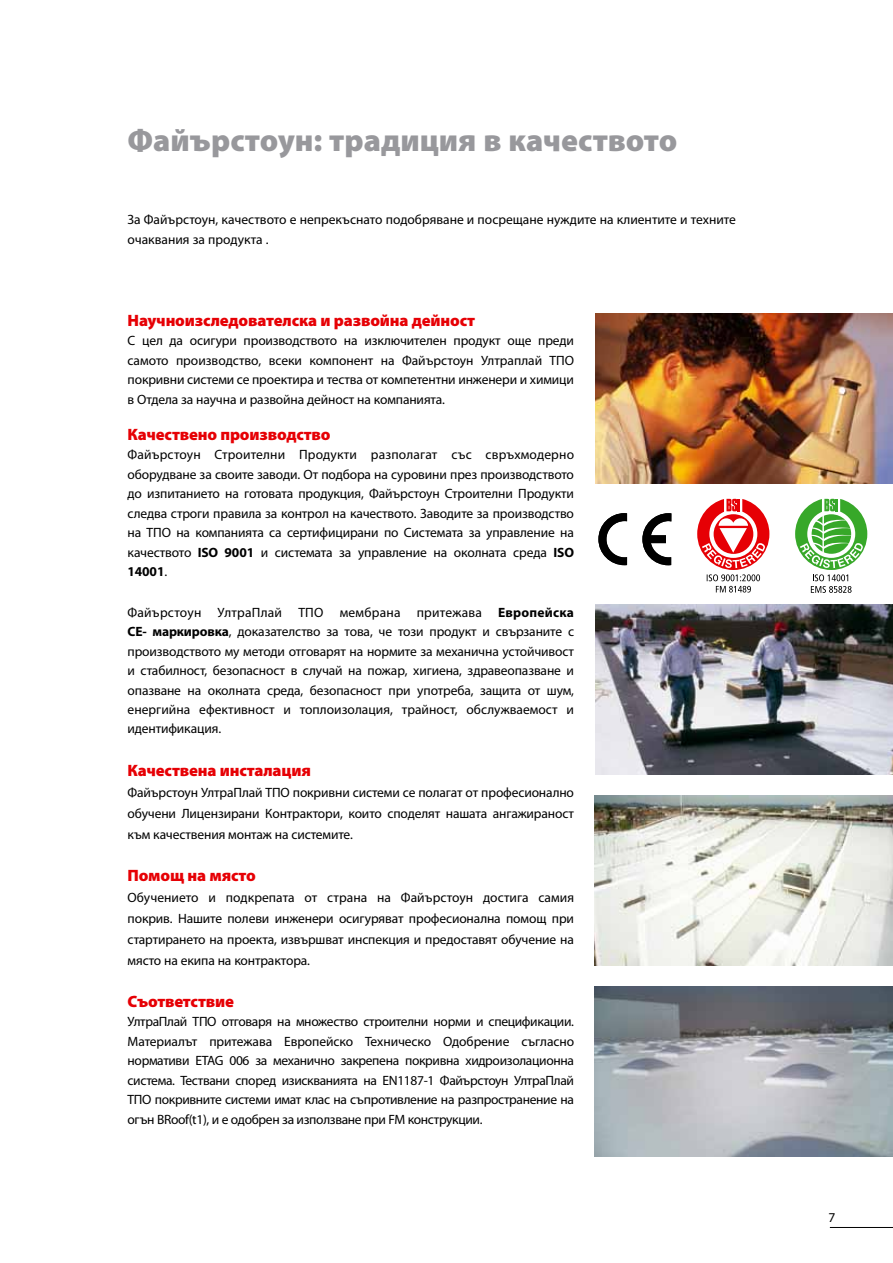
<style>
.page{position:relative;width:893px;height:1263px;background:#fff}
.page>*{position:absolute;margin:0;border:0;box-sizing:border-box;transform-origin:0 0}
.t1{font:900 31.5px "Myriad Pro";color:#98989c}
.t2{font:900 16.5px "Myriad Pro";letter-spacing:-.01em;color:#e60005}
.t3{font:13.5px/19.5px "Myriad Pro";letter-spacing:-.01em;color:#000;text-align:justify}
.s1{font-weight:700}
</style>
<div class="page">
<svg style="left:697px;top:499px;width:72px;height:93px"></svg>
<svg style="left:795px;top:499px;width:72px;height:94px"></svg>
<img style="left:595px;top:313px;width:298px;height:170px">
<img style="left:595px;top:605px;width:298px;height:170px">
<img style="left:595px;top:796px;width:298px;height:170px">
<svg style="left:642px;top:513px;width:29px;height:52px"></svg>
<svg style="left:598px;top:513px;width:29px;height:52px"></svg>
<img style="left:595px;top:986px;width:298px;height:171px">
<hr style="left:830px;top:1227px;width:63px;height:1px;background:#000">
<h1 class="t1" style="left:128px;top:123px;width:551px">Файърстоун: традиция в качеството</h1>
<p class="t3" style="left:128px;top:210px;width:610px">За Файърстоун, качеството е непрекъснато подобряване и посрещане нуждите на клиентите и техните очаквания за продукта .</p>
<p class="t2" style="left:128px;top:311px;width:349px">Научноизследователска и развойна дейност</p>
<p class="t3" style="left:128px;top:331px;width:448px">С цел да осигури производството на изключителен продукт още преди самото производство, всеки компонент на Файърстоун Ултраплай ТПО покривни системи се проектира и тества от компетентни инженери и химици в Отдела за научна и развойна дейност на компанията.</p>
<p class="t2" style="left:128px;top:425px;width:205px">Качествено производство</p>
<p class="t3" style="left:128px;top:445px;width:448px">Файърстоун Строителни Продукти разполагат със свръхмодерно оборудване за своите заводи. От подбора на суровини през производството до изпитанието на готовата продукция, Файърстоун Строителни Продукти следва строги правила за контрол на качеството. Заводите за производство на ТПО на компанията са сертифицирани по Системата за управление на качеството <span class="s1">ISO 9001</span> и системата за управление на околната среда <span class="s1">ISO 14001</span>.</p>
<p class="t3" style="left:128px;top:602px;width:448px">Файърстоун УлтраПлай ТПО мембрана притежава <span class="s1">Европейска CE- маркировка</span>, доказателство за това, че този продукт и свързаните с производството му методи отговарят на нормите за механична устойчивост и стабилност, безопасност в случай на пожар, хигиена, здравеопазване и опазване на околната среда, безопасност при употреба, защита от шум, енергийна ефективност и топлоизолация, трайност, обслужваемост и идентификация.</p>
<p class="t2" style="left:128px;top:761px;width:185px">Качествена инсталация</p>
<p class="t3" style="left:128px;top:782px;width:448px;line-height:21px">Файърстоун УлтраПлай ТПО покривни системи се полагат от професионално обучени Лицензирани Контрактори, които споделят нашата ангажираност към качествения монтаж на системите.</p>
<p class="t2" style="left:128px;top:866px;width:130px">Помощ на място</p>
<p class="t3" style="left:128px;top:887px;width:448px;line-height:21px">Обучението и подкрепата от страна на Файърстоун достига самия покрив. Нашите полеви инженери осигуряват професионална помощ при стартирането на проекта, извършват инспекция и предоставят обучение на място на екипа на контрактора.</p>
<p class="t2" style="left:128px;top:992px;width:108px">Съответствие</p>
<p class="t3" style="left:128px;top:1012px;width:448px">УлтраПлай ТПО отговаря на множество строителни норми и спецификации.<br>Материалът притежава Европейско Техническо Одобрение съгласно нормативи ETAG 006 за механично закрепена покривна хидроизолационна система. Тествани според изискванията на EN1187-1 Файърстоун УлтраПлай ТПО покривните системи имат клас на съпротивление на разпространение на огън BRoof(t1), и е одобрен за използване при FM конструкции.</p>
<p class="t3" style="left:828px;top:1208px;width:8px">7</p>
</div>
